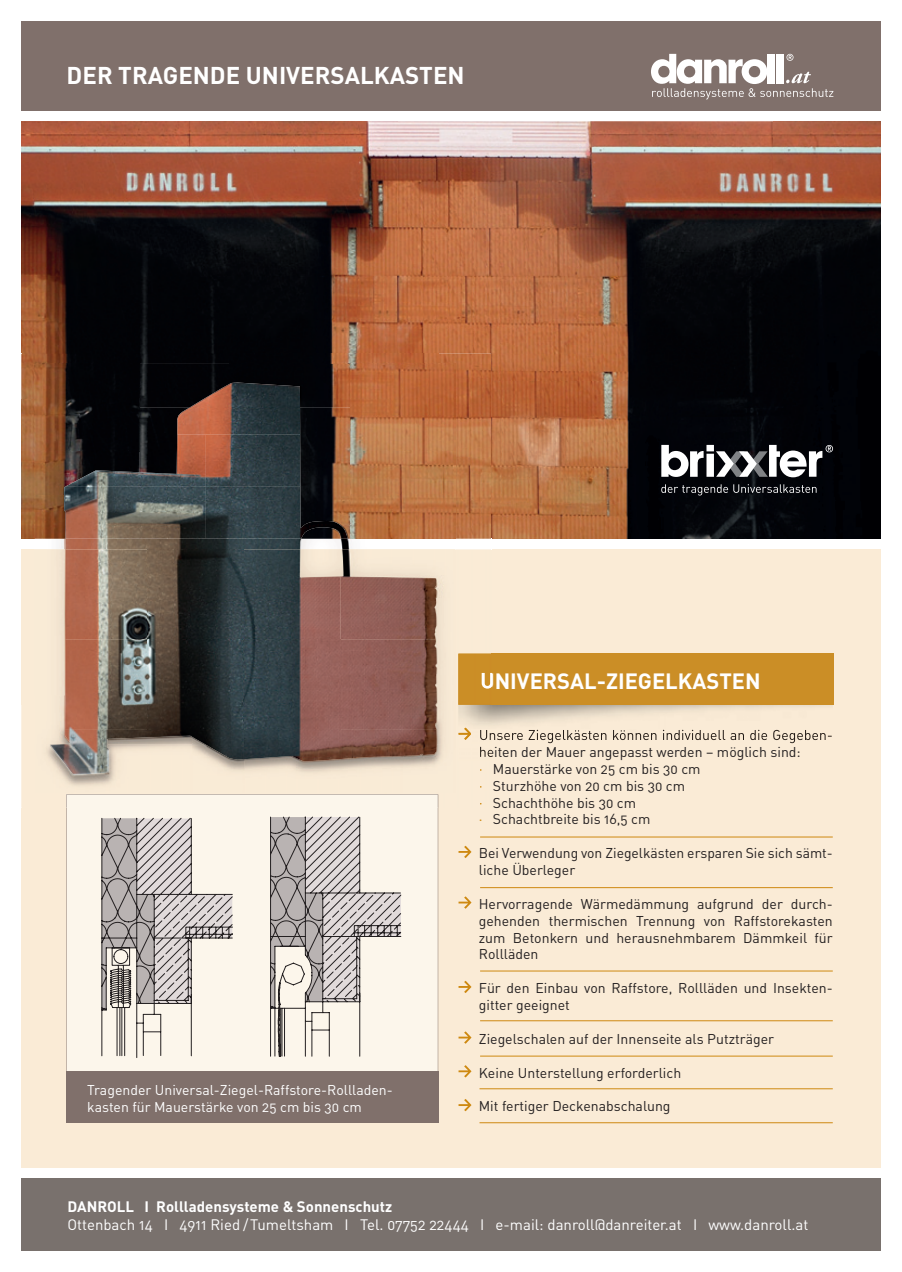
<style>
.page{position:relative;width:902px;height:1272px;background:#fff}
.page>*{position:absolute;margin:0;border:0;box-sizing:border-box;transform-origin:0 0}
.t1{font:700 24px "DIN";color:#fff}
.t2{font:700 21.9px "DIN";color:#fff}
.t3{font:15px "DIN Regular Alternate";color:#fff}
.t4{font:700 15px "DIN";color:#fff}
.t5{font:14.1px/16.8px "DIN Regular Alternate";color:#231f20}
.t6{font:14.1px/16.8px "DIN Regular Alternate";color:#fff}
.s1{color:#ce8911}
</style>
<div class="page">
<div style="left:21px;top:1178px;width:859px;height:72px;background:#79716d"></div>
<div style="left:21px;top:21px;width:859px;height:90px;background:#80706b"></div>
<svg style="left:651px;top:54px;width:182px;height:45px"></svg>
<div style="left:21px;top:549px;width:859px;height:618px;background:#faebd6"></div>
<div style="left:66px;top:807px;width:372px;height:264px;background:#fcf6eb"></div>
<div style="left:66px;top:1071px;width:372px;height:51px;background:#80706b"></div>
<svg style="left:101px;top:817px;width:132px;height:240px;background:#cac4bf"></svg>
<svg style="left:269px;top:816px;width:132px;height:240px;background:#cdc7c2"></svg>
<hr style="left:480px;top:970px;width:352px;height:1px;background:#ce8911">
<hr style="left:480px;top:1020px;width:352px;height:1px;background:#ce8911">
<hr style="left:480px;top:1055px;width:352px;height:1px;background:#ce8911">
<hr style="left:479px;top:1088px;width:353px;height:1px;background:#ce8911">
<hr style="left:479px;top:1122px;width:353px;height:1px;background:#ce8911">
<hr style="left:480px;top:887px;width:352px;height:1px;background:#ce8911">
<svg style="left:458px;top:845px;width:13px;height:13px"></svg>
<svg style="left:458px;top:896px;width:13px;height:12px"></svg>
<svg style="left:458px;top:980px;width:13px;height:13px"></svg>
<svg style="left:458px;top:1031px;width:13px;height:12px"></svg>
<svg style="left:458px;top:1065px;width:13px;height:12px"></svg>
<svg style="left:458px;top:1099px;width:13px;height:12px"></svg>
<img style="left:491px;top:704px;width:341px;height:40px">
<img style="left:491px;top:729px;width:340px;height:14px">
<div style="left:458px;top:653px;width:375px;height:51px;background:#cb8e26"></div>
<hr style="left:480px;top:836px;width:352px;height:1px;background:#ce8911">
<img style="left:21px;top:121px;width:376px;height:233px">
<img style="left:397px;top:121px;width:376px;height:261px">
<img style="left:773px;top:121px;width:107px;height:417px">
<img style="left:491px;top:382px;width:282px;height:156px">
<img style="left:455px;top:538px;width:36px;height:12px">
<img style="left:21px;top:705px;width:1px;height:102px">
<img style="left:438px;top:794px;width:1px;height:13px">
<img style="left:66px;top:794px;width:372px;height:13px">
<img style="left:480px;top:746px;width:11px;height:11px">
<img style="left:458px;top:704px;width:33px;height:21px">
<svg style="left:458px;top:727px;width:13px;height:13px"></svg>
<img style="left:480px;top:730px;width:11px;height:11px">
<img style="left:458px;top:653px;width:33px;height:51px">
<img style="left:481px;top:672px;width:10px;height:16px">
<img style="left:21px;top:354px;width:209px;height:46px">
<img style="left:230px;top:354px;width:209px;height:10px">
<img style="left:439px;top:354px;width:52px;height:184px">
<img style="left:21px;top:400px;width:13px;height:138px">
<img style="left:34px;top:538px;width:421px;height:11px">
<img style="left:60px;top:549px;width:5px;height:146px">
<img style="left:437px;top:581px;width:6px;height:17px">
<img style="left:436px;top:598px;width:7px;height:146px">
<img style="left:46px;top:695px;width:69px;height:91px">
<img style="left:403px;top:744px;width:40px;height:23px">
<img style="left:34px;top:364px;width:105px;height:131px">
<img style="left:139px;top:364px;width:211px;height:43px">
<img style="left:350px;top:364px;width:105px;height:174px">
<img style="left:139px;top:407px;width:38px;height:27px">
<img style="left:300px;top:407px;width:50px;height:131px">
<img style="left:34px;top:495px;width:30px;height:43px">
<img style="left:65px;top:538px;width:284px;height:11px">
<img style="left:65px;top:549px;width:372px;height:181px">
<img style="left:51px;top:729px;width:193px;height:45px">
<img style="left:244px;top:729px;width:192px;height:32px">
<img style="left:177px;top:382px;width:123px;height:52px">
<img style="left:65px;top:434px;width:235px;height:52px">
<img style="left:64px;top:486px;width:283px;height:52px">
<svg style="left:661px;top:484px;width:155px;height:11px;background:#2f3034"></svg>
<svg style="left:661px;top:445px;width:172px;height:32px"></svg>
<h1 class="t1" style="left:67px;top:59px;width:399px">DER TRAGENDE UNIVERSALKASTEN</h1>
<p class="t6" style="left:87px;top:1081px;width:307px">Tragender Universal-Ziegel-Raffstore-Rollladen&shy;kasten für Mauerstärke von 25 cm bis 30 cm</p>
<h2 class="t2" style="left:480px;top:666px;width:282px">UNIVERSAL-ZIEGELKASTEN</h2>
<p class="t5" style="left:479px;top:743px;width:323px">heiten der Mauer angepasst werden – möglich sind: <span class="s1">·</span> Mauerstärke von 25 cm bis 30 cm<br><span class="s1">·</span> Sturzhöhe von 20 cm bis 30 cm<br><span class="s1">·</span> Schachthöhe bis 30 cm<br><span class="s1">·</span> Schachtbreite bis 16,5 cm</p>
<p class="t5" style="left:479px;top:844px;width:355px">Bei Verwendung von Ziegelkästen ersparen Sie sich sämt&shy;liche Überleger</p>
<p class="t5" style="left:479px;top:895px;width:355px;text-align:justify">Hervorragende Wärmedämmung aufgrund der durch&shy;gehenden thermischen Trennung von Raffstorekasten zum Betonkern und herausnehmbarem Dämmkeil für Rollläden</p>
<p class="t5" style="left:479px;top:979px;width:355px">Für den Einbau von Raffstore, Rollläden und Insekten&shy;gitter geeignet</p>
<p class="t5" style="left:479px;top:1029px;width:297px">Ziegelschalen auf der Innenseite als Putzträger</p>
<p class="t5" style="left:479px;top:1063px;width:204px">Keine Unterstellung erforderlich</p>
<p class="t5" style="left:479px;top:1097px;width:193px">Mit fertiger Deckenabschalung</p>
<p class="t4" style="left:67px;top:1196px;width:326px">DANROLL I Rollladensysteme &amp; Sonnenschutz</p>
<p class="t3" style="left:67px;top:1215px;width:742px">Ottenbach 14 I 4911 Ried /Tumeltsham I Tel. 07752 22444 I e-mail: danroll@danreiter.at I www.danroll.at</p>
</div>
